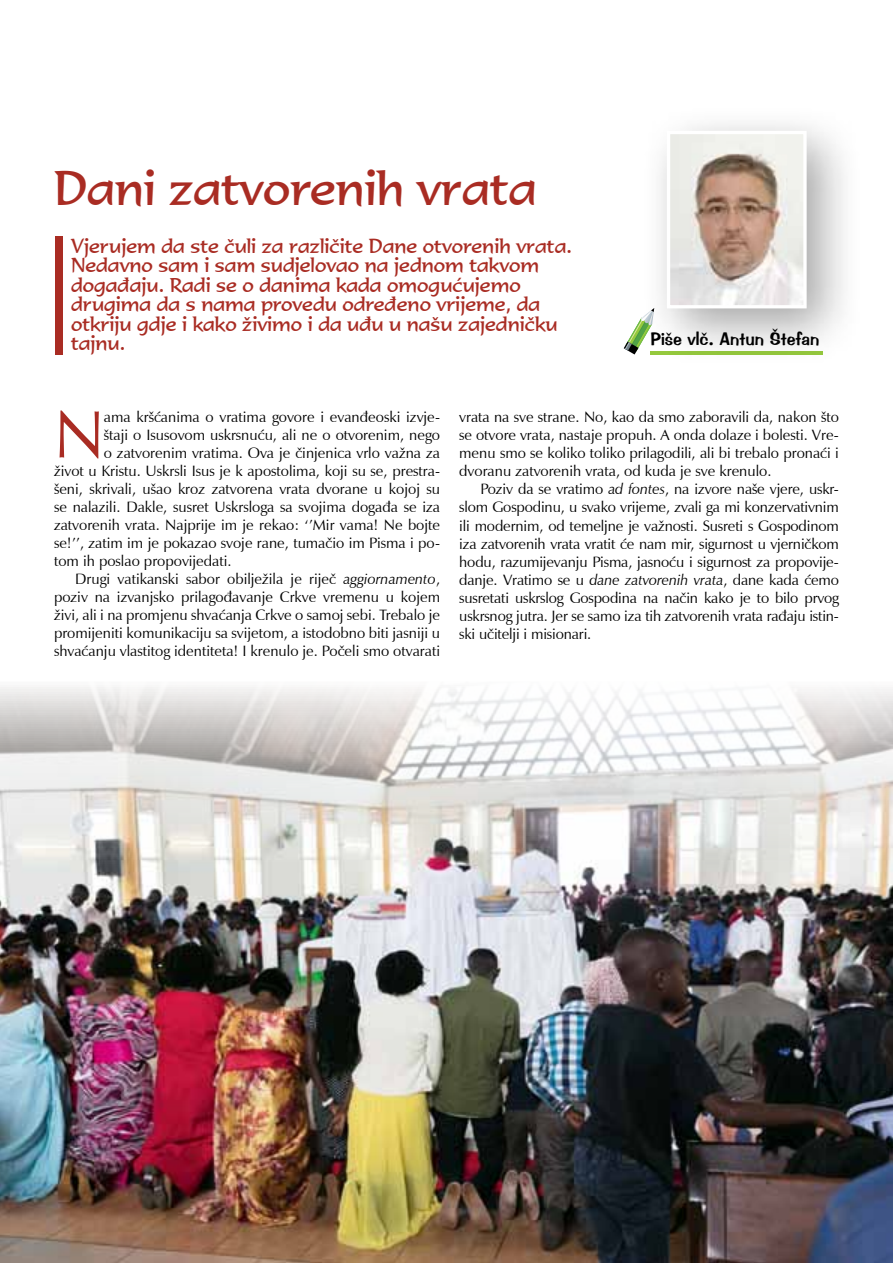
<style>
.page{position:relative;width:893px;height:1263px;background:#fff}
.page>*{position:absolute;margin:0;border:0;box-sizing:border-box;transform-origin:0 0}
.t1{font:67.65px "Zapf Humanist 601 BT";color:#a92c23}
.t2{font:46.5px "Formal 436 L2";color:#a92c23}
.t3{font:19.5px/19.5px "Formal 436 L2";color:#a92c23}
.t4{font:18px "Impress BT";color:#000}
.t5{font:15px/18px "Zapf Humanist 601 BT";color:#000;text-align:justify}
.s1{font-style:italic}
</style>
<div class="page">
<img style="left:0;top:687px;width:893px;height:576px">
<div style="left:55px;top:236px;width:8px;height:118px;background:#a92c23"></div>
<svg style="left:624px;top:322px;width:15px;height:32px"></svg>
<div style="left:639px;top:103px;width:225px;height:263px;background:#000;opacity:.35"></div>
<img style="left:671px;top:135px;width:132px;height:169px">
<div style="left:667px;top:131px;width:140px;height:177px;border:3px solid #fff"></div>
<h2 class="t2" style="left:54px;top:160px;width:484px">Dani zatvorenih vrata</h2>
<p class="t3" style="left:71px;top:236px;width:502px">Vjerujem da ste čuli za različite Dane otvorenih vrata.<br>Nedavno sam i sam sudjelovao na jednom takvom događaju. Radi se o danima kada omogućujemo drugima da s nama provedu određeno vrijeme, da otkriju gdje i kako živimo i da uđu u našu zajedničku tajnu.</p>
<p class="t4" style="left:651px;top:328px;width:170px">Piše vlč. Antun Štefan</p>
<h1 class="t1" style="left:54px;top:392px;width:52px">N</h1>
<p class="t5" style="left:104px;top:407px;width:338px">ama kršćanima o vratima govore i evanđeoski izvje-</p>
<p class="t5" style="left:104px;top:425px;width:338px">štaji o Isusovom uskrsnuću, ali ne o otvorenim, nego</p>
<p class="t5" style="left:104px;top:443px;width:338px">o zatvorenim vratima. Ova je činjenica vrlo važna za</p>
<p class="t5" style="left:54px;top:461px;width:388px">život u Kristu. Uskrsli Isus je k apostolima, koji su se, prestra-</p>
<p class="t5" style="left:54px;top:479px;width:388px">šeni, skrivali, ušao kroz zatvorena vrata dvorane u kojoj su</p>
<p class="t5" style="left:54px;top:497px;width:388px">se nalazili. Dakle, susret Uskrsloga sa svojima događa se iza</p>
<p class="t5" style="left:54px;top:515px;width:388px">zatvorenih vrata. Najprije im je rekao: ‘’Mir vama! Ne bojte</p>
<p class="t5" style="left:54px;top:533px;width:388px">se!’’, zatim im je pokazao svoje rane, tumačio im Pisma i po-</p>
<p class="t5" style="left:54px;top:551px;width:179px">tom ih poslao propovijedati.</p>
<p class="t5" style="left:75px;top:569px;width:366px">Drugi vatikanski sabor obilježila je riječ <span class="s1">aggiornamento</span>,</p>
<p class="t5" style="left:54px;top:587px;width:388px">poziv na izvanjsko prilagođavanje Crkve vremenu u kojem</p>
<p class="t5" style="left:54px;top:605px;width:388px">živi, ali i na promjenu shvaćanja Crkve o samoj sebi. Trebalo je</p>
<p class="t5" style="left:54px;top:623px;width:388px">promijeniti komunikaciju sa svijetom, a istodobno biti jasniji u</p>
<p class="t5" style="left:54px;top:641px;width:388px">shvaćanju vlastitog identiteta! I krenulo je. Počeli smo otvarati</p>
<p class="t5" style="left:459px;top:408px;width:381px">vrata na sve strane. No, kao da smo zaboravili da, nakon što se otvore vrata, nastaje propuh. A onda dolaze i bolesti. Vre&shy;menu smo se koliko toliko prilagodili, ali bi trebalo pronaći i dvoranu zatvorenih vrata, od kuda je sve krenulo.</p>
<p class="t5" style="left:459px;top:480px;width:381px;text-indent:21px">Poziv da se vratimo <span class="s1">ad fontes</span>, na izvore naše vjere, uskr&shy;slom Gospodinu, u svako vrijeme, zvali ga mi konzervativnim ili modernim, od temeljne je važnosti. Susreti s Gospodinom iza zatvorenih vrata vratit će nam mir, sigurnost u vjerničkom hodu, razumijevanju Pisma, jasnoću i sigurnost za propovije&shy;danje. Vratimo se u <span class="s1">dane zatvorenih vrata</span>, dane kada ćemo susretati uskrslog Gospodina na način kako je to bilo prvog uskrsnog jutra. Jer se samo iza tih zatvorenih vrata rađaju istin&shy;ski učitelji i misionari.</p>
</div>
